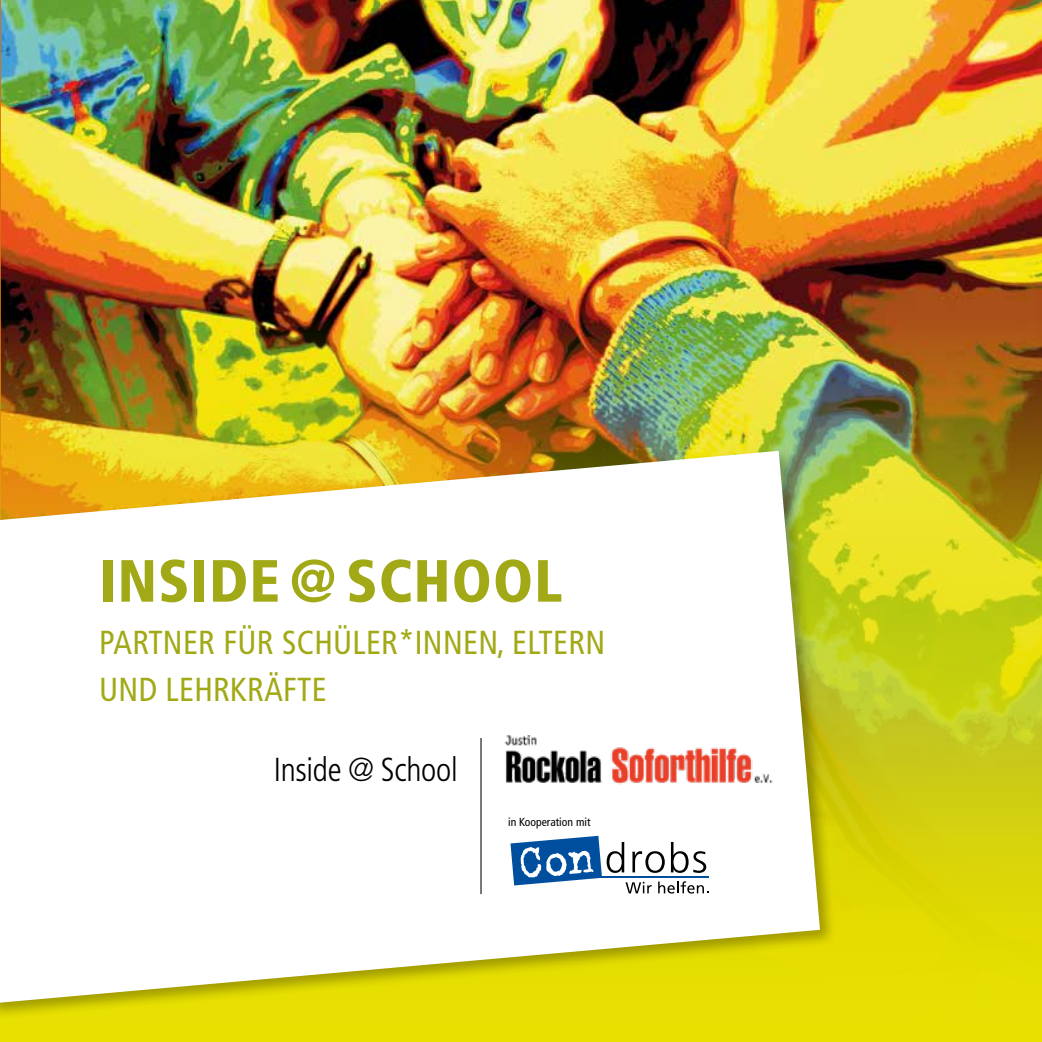
<style>
.page{position:relative;width:1042px;height:1042px;background:#fff}
.page>*{position:absolute;margin:0;border:0;box-sizing:border-box;transform-origin:0 0}
.t1{font:900 condensed 59.5px "Frutiger LT Std";letter-spacing:.02em;color:#a1a916}
.t2{font:condensed 33.25px/47.2px "Frutiger LT Std";letter-spacing:.01em;color:#a1a916}
.t3{font:300 condensed 33.25px "Frutiger LT Std";letter-spacing:-.01em;color:#000}
.t4{font:condensed 11.72px "Frutiger LT Std";color:#000}
</style>
<div class="page">
<img style="left:0;top:0;width:1042px;height:320px">
<img style="left:0;top:320px;width:1042px;height:722px">
<div style="left:0;top:447px;width:837px;height:574px;background:#000;opacity:.3"></div>
<svg style="left:0;top:451px;width:820px;height:552px"></svg>
<hr style="left:601px;top:876px;width:108px;height:2px;background:#004f9f">
<svg style="left:510px;top:836px;width:198px;height:57px"></svg>
<hr style="left:480px;top:738px;width:2px;height:156px;background:#575756">
<img style="left:496px;top:715px;width:283px;height:87px">
<h1 class="t1" style="left:99px;top:545px;width:465px">INSIDE @ SCHOOL</h1>
<p class="t2" style="left:99px;top:619px;width:507px">PARTNER FÜR SCHÜLER*INNEN, ELTERN<br>UND LEHRKRÄFTE</p>
<p class="t3" style="left:274px;top:750px;width:185px">Inside @ School</p>
<p class="t4" style="left:508px;top:815px;width:84px">in Kooperation mit</p>
</div>
